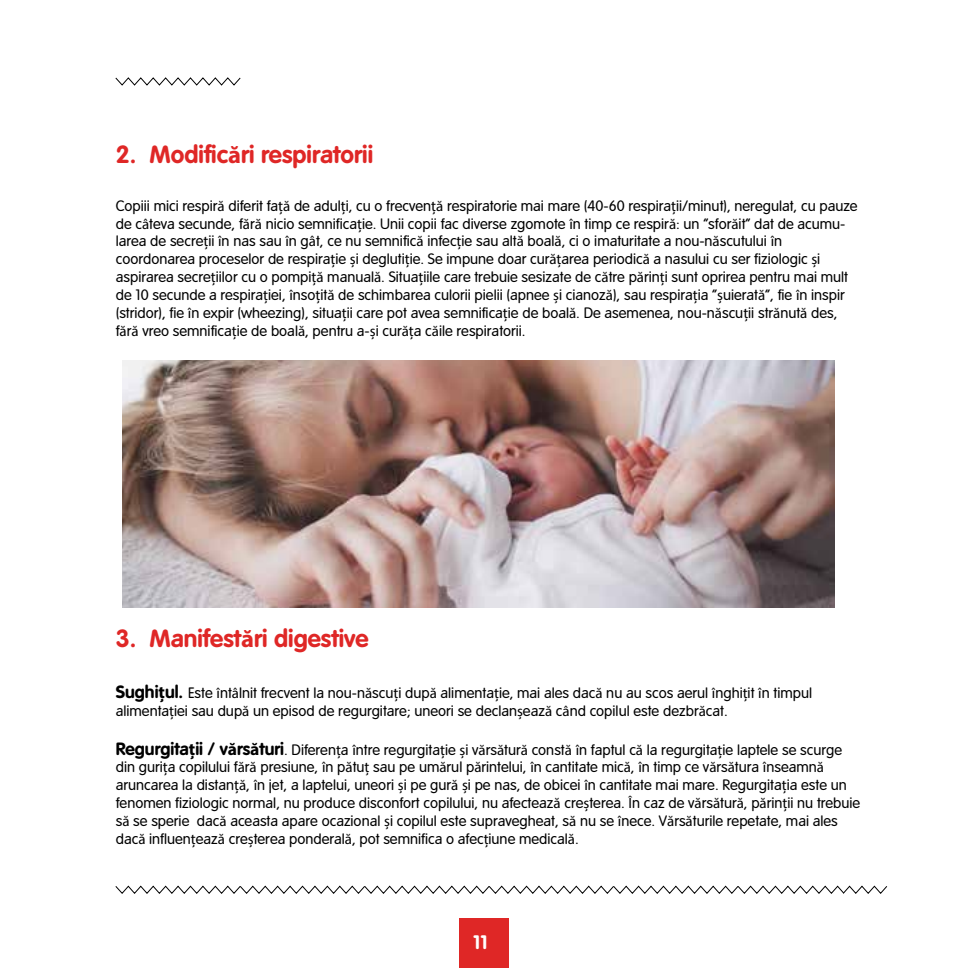
<style>
.page{position:relative;width:968px;height:968px;background:#fff}
.page>*{position:absolute;margin:0;border:0;box-sizing:border-box;transform-origin:0 0}
.t1{font:700 24.5px "Rotonda C";color:#df2726}
.t2{font:700 19.25px "Rotonda C";color:#fff}
.t3{font:14.88px/17.8px "Rotonda C";color:#000}
.s1{font-family:"Myriad Pro"}
.s2{font-weight:700;font-size:17.5px}
.s3{font-family:"Myriad Pro";font-weight:700;font-size:17.5px}
</style>
<div class="page">
<svg style="left:115px;top:77px;width:126px;height:9px"></svg>
<svg style="left:115px;top:885px;width:772px;height:8px"></svg>
<div style="left:459px;top:918px;width:50px;height:49px;background:#df2726"></div>
<img style="left:123px;top:360px;width:711px;height:247px">
<h1 class="t1" style="left:116px;top:140px;width:259px">2. Modific<span class="s1">ă</span>ri respiratorii</h1>
<p class="t3" style="left:116px;top:196px;width:743px">Copiii mici respir<span class="s1">ă</span> diferit fa<span class="s1">ță</span> de adul<span class="s1">ț</span>i, cu o frecven<span class="s1">ță</span> respiratorie mai mare (40-60 respira<span class="s1">ț</span>ii/minut), neregulat, cu pauze de c<span class="s1">â</span>teva secunde, f<span class="s1">ă</span>r<span class="s1">ă</span> nicio semnifica<span class="s1">ț</span>ie. Unii copii fac diverse zgomote <span class="s1">î</span>n timp ce respir<span class="s1">ă</span>: un ”sfor<span class="s1">ă</span>it” dat de acumu&shy;larea de secre<span class="s1">ț</span>ii <span class="s1">î</span>n nas sau <span class="s1">î</span>n g<span class="s1">â</span>t, ce nu semnific<span class="s1">ă</span> infec<span class="s1">ț</span>ie sau alt<span class="s1">ă</span> boal<span class="s1">ă</span>, ci o imaturitate a nou-n<span class="s1">ă</span>scutului <span class="s1">î</span>n coordonarea proceselor de respira<span class="s1">ț</span>ie <span class="s1">ș</span>i degluti<span class="s1">ț</span>ie. Se impune doar cur<span class="s1">ăț</span>area periodic<span class="s1">ă</span> a nasului cu ser fiziologic <span class="s1">ș</span>i aspirarea secre<span class="s1">ț</span>iilor cu o pompi<span class="s1">ță</span> manual<span class="s1">ă</span>. Situa<span class="s1">ț</span>iile care trebuie sesizate de c<span class="s1">ă</span>tre p<span class="s1">ă</span>rin<span class="s1">ț</span>i sunt oprirea pentru mai mult de 10 secunde a respira<span class="s1">ț</span>iei, <span class="s1">î</span>nso<span class="s1">ț</span>it<span class="s1">ă</span> de schimbarea culorii pielii (apnee <span class="s1">ș</span>i cianoz<span class="s1">ă</span>), sau respira<span class="s1">ț</span>ia ”<span class="s1">ș</span>uierat<span class="s1">ă</span>”, fie <span class="s1">î</span>n inspir (stridor), fie <span class="s1">î</span>n expir (wheezing), situa<span class="s1">ț</span>ii care pot avea semnifica<span class="s1">ț</span>ie de boal<span class="s1">ă</span>. De asemenea, nou-n<span class="s1">ă</span>scu<span class="s1">ț</span>ii str<span class="s1">ă</span>nut<span class="s1">ă</span> des, f<span class="s1">ă</span>r<span class="s1">ă</span> vreo semnifica<span class="s1">ț</span>ie de boal<span class="s1">ă</span>, pentru a-<span class="s1">ș</span>i cur<span class="s1">ăț</span>a c<span class="s1">ă</span>ile respiratorii.</p>
<h1 class="t1" style="left:116px;top:624px;width:254px">3. Manifest<span class="s1">ă</span>ri digestive</h1>
<p class="t3" style="left:116px;top:683px;width:697px"><span class="s2">Sughi</span><span class="s3">ț</span><span class="s2">ul.</span> Este <span class="s1">î</span>nt<span class="s1">â</span>lnit frecvent la nou-n<span class="s1">ă</span>scu<span class="s1">ț</span>i dup<span class="s1">ă</span> alimenta<span class="s1">ț</span>ie, mai ales dac<span class="s1">ă</span> nu au scos aerul <span class="s1">î</span>nghi<span class="s1">ț</span>it <span class="s1">î</span>n timpul alimenta<span class="s1">ț</span>iei sau dup<span class="s1">ă</span> un episod de regurgitare; uneori se declan<span class="s1">ș</span>eaz<span class="s1">ă</span> c<span class="s1">â</span>nd copilul este dezbr<span class="s1">ă</span>cat.</p>
<p class="t3" style="left:116px;top:740px;width:746px"><span class="s2">Regurgita</span><span class="s3">ț</span><span class="s2">ii / v</span><span class="s3">ă</span><span class="s2">rs</span><span class="s3">ă</span><span class="s2">turi</span>. Diferen<span class="s1">ț</span>a <span class="s1">î</span>ntre regurgita<span class="s1">ț</span>ie <span class="s1">ș</span>i v<span class="s1">ă</span>rs<span class="s1">ă</span>tur<span class="s1">ă</span> const<span class="s1">ă î</span>n faptul c<span class="s1">ă</span> la regurgita<span class="s1">ț</span>ie laptele se scurge din guri<span class="s1">ț</span>a copilului f<span class="s1">ă</span>r<span class="s1">ă</span> presiune, <span class="s1">î</span>n p<span class="s1">ă</span>tu<span class="s1">ț</span> sau pe um<span class="s1">ă</span>rul p<span class="s1">ă</span>rintelui, <span class="s1">î</span>n cantitate mic<span class="s1">ă</span>, <span class="s1">î</span>n timp ce v<span class="s1">ă</span>rs<span class="s1">ă</span>tura <span class="s1">î</span>nseamn<span class="s1">ă </span>aruncarea la distan<span class="s1">ță</span>, <span class="s1">î</span>n jet, a laptelui, uneori <span class="s1">ș</span>i pe gur<span class="s1">ă ș</span>i pe nas, de obicei <span class="s1">î</span>n cantitate mai mare. Regurgita<span class="s1">ț</span>ia este un fenomen fiziologic normal, nu produce disconfort copilului, nu afecteaz<span class="s1">ă</span> cre<span class="s1">ș</span>terea. <span class="s1">Î</span>n caz de v<span class="s1">ă</span>rs<span class="s1">ă</span>tur<span class="s1">ă</span>, p<span class="s1">ă</span>rin<span class="s1">ț</span>ii nu trebuie s<span class="s1">ă</span> se sperie dac<span class="s1">ă</span> aceasta apare ocazional <span class="s1">ș</span>i copilul este supravegheat, s<span class="s1">ă</span> nu se <span class="s1">î</span>nece. V<span class="s1">ă</span>rs<span class="s1">ă</span>turile repetate, mai ales dac<span class="s1">ă</span> influen<span class="s1">ț</span>eaz<span class="s1">ă</span> cre<span class="s1">ș</span>terea ponderal<span class="s1">ă</span>, pot semnifica o afec<span class="s1">ț</span>iune medical<span class="s1">ă</span>.</p>
<p class="t2" style="left:473px;top:931px;width:16px">11</p>
</div>
